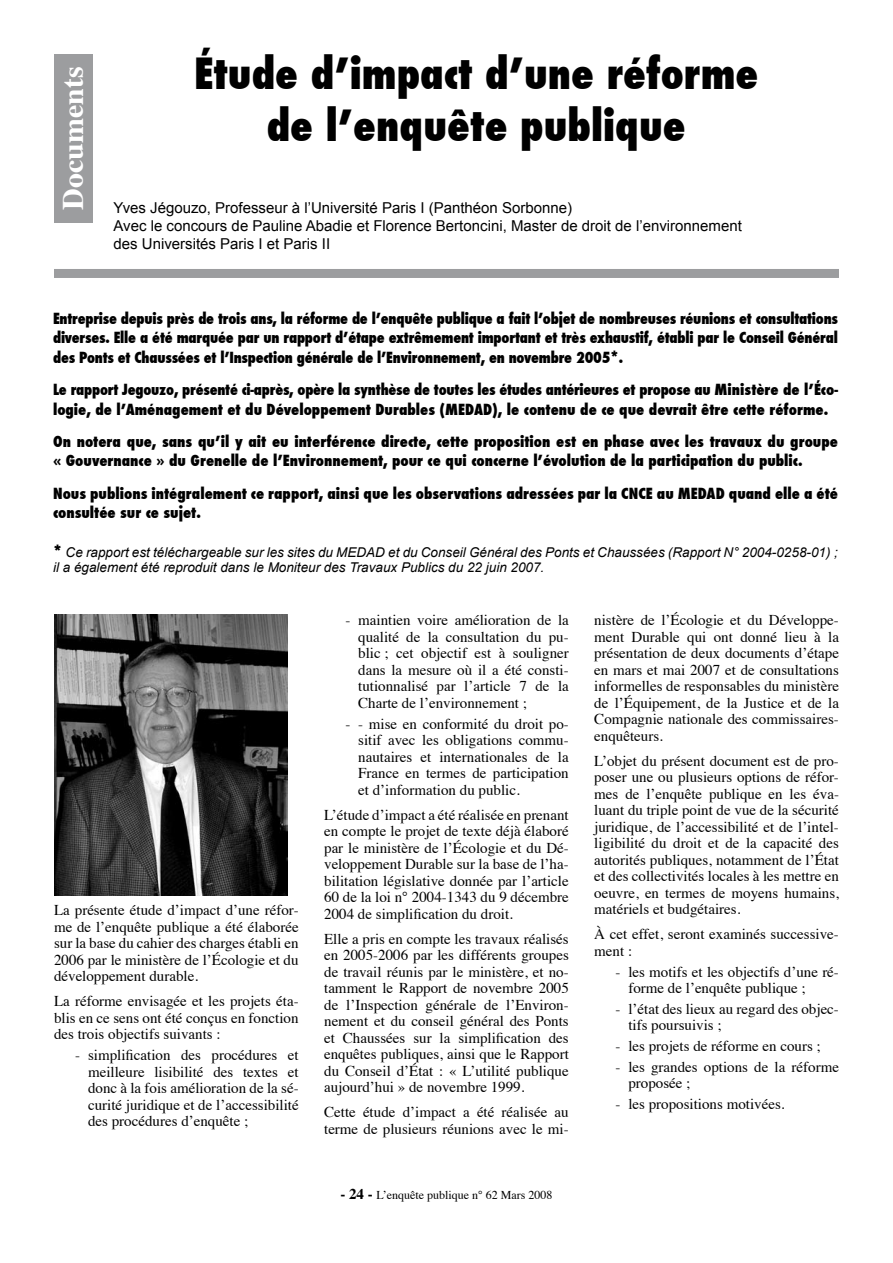
<style>
.page{position:relative;width:893px;height:1263px;background:#fff}
.page>*{position:absolute;margin:0;border:0;box-sizing:border-box;transform-origin:0 0}
.t1{font:800 condensed 42px/52.5px "Futura";color:#000;text-align:center}
.t2{font:700 30px "Times";color:#fff}
.t3{font:15px/16.5px "Times";color:#000;text-align:justify}
.t4{font:800 condensed 15px/19.5px "Futura";color:#000}
.t5{font:15px/18px "Arial";color:#000}
.t6{font:italic 13.5px/14.9px "Arial";color:#000}
.t7{font:12px "Times";color:#000}
.s1{font-family:"Futura";font-weight:800;font-style:normal;font-stretch:condensed;font-size:15px}
.s2{font-weight:700;font-size:15px}
</style>
<div class="page">
<div style="left:54px;top:269px;width:785px;height:9px;background:#9c9d9f"></div>
<div style="left:54px;top:54px;width:38px;height:169px;background:#9c9d9f"></div>
<img style="left:54px;top:614px;width:233px;height:281px">
<h2 class="t2" style="left:44px;top:210px;width:145px;rotate:-90deg">Documents</h2>
<h1 class="t1" style="left:194px;top:47px;width:566px">Étude d’impact d’une réforme de l’enquête publique</h1>
<p class="t5" style="left:114px;top:199px;width:630px">Yves Jégouzo, Professeur à l’Université Paris I (Panthéon Sorbonne)<br>Avec le concours de Pauline Abadie et Florence Bertoncini, Master de droit de l’environnement des Universités Paris I et Paris II</p>
<p class="t4" style="left:53px;top:309px;width:786px;text-align:justify">Entreprise depuis près de trois ans, la réforme de l’enquête publique a fait l’objet de nombreuses réunions et consultations diverses. Elle a été marquée par un rapport d’étape extrêmement important et très exhaustif, établi par le Conseil Général des Ponts et Chaussées et l’Inspection générale de l’Environnement, en novembre 2005*.</p>
<p class="t4" style="left:53px;top:380px;width:786px">Le rapport Jegouzo, présenté ci-après, opère la synthèse de toutes les études antérieures et propose au Ministère de l’Éco&shy;logie, de l’Aménagement et du Développement Durables (MEDAD), le contenu de ce que devrait être cette réforme.</p>
<p class="t4" style="left:53px;top:432px;width:786px">On notera que, sans qu’il y ait eu interférence directe, cette proposition est en phase avec les travaux du groupe « Gouvernance » du Grenelle de l’Environnement, pour ce qui concerne l’évolution de la participation du public.</p>
<p class="t4" style="left:53px;top:483px;width:786px">Nous publions intégralement ce rapport, ainsi que les observations adressées par la CNCE au MEDAD quand elle a été consultée sur ce sujet.</p>
<p class="t6" style="left:53px;top:545px;width:786px"><span class="s1">*</span> Ce rapport est téléchargeable sur les sites du MEDAD et du Conseil Général des Ponts et Chaussées (Rapport N° 2004-0258-01) ; il a également été reproduit dans le Moniteur des Travaux Publics du 22 juin 2007.</p>
<p class="t3" style="left:54px;top:901px;width:246px">La présente étude d’impact d’une réfor&shy;me de l’enquête publique a été élaborée sur la base du cahier des charges établi en 2006 par le ministère de l’Écologie et du développement durable.</p>
<p class="t3" style="left:54px;top:992px;width:246px">La réforme envisagée et les projets éta&shy;blis en ce sens ont été conçus en fonction des trois objectifs suivants :</p>
<p class="t3" style="left:88px;top:1045px;width:212px;text-indent:-13px">- simplification des procédures et meilleure lisibilité des textes et donc à la fois amélioration de la sé&shy;curité juridique et de l’accessibilité des procédures d’enquête ;</p>
<p class="t3" style="left:358px;top:611px;width:212px;text-indent:-13px">- maintien voire amélioration de la qualité de la consultation du pu&shy;blic ; cet objectif est à souligner dans la mesure où il a été consti&shy;tutionnalisé par l’article 7 de la Charte de l’environnement ;</p>
<p class="t3" style="left:358px;top:714px;width:212px;text-indent:-13px">- - mise en conformité du droit po&shy;sitif avec les obligations commu&shy;nautaires et internationales de la France en termes de participation et d’information du public.</p>
<p class="t3" style="left:324px;top:805px;width:246px">L’étude d’impact a été réalisée en prenant en compte le projet de texte déjà élaboré par le ministère de l’Écologie et du Dé&shy;veloppement Durable sur la base de l’ha&shy;bilitation législative donnée par l’article 60 de la loi n° 2004-1343 du 9 décembre 2004 de simplification du droit.</p>
<p class="t3" style="left:324px;top:929px;width:246px">Elle a pris en compte les travaux réalisés en 2005-2006 par les différents groupes de travail réunis par le ministère, et no&shy;tamment le Rapport de novembre 2005 de l’Inspection générale de l’Environ&shy;nement et du conseil général des Ponts et Chaussées sur la simplification des enquêtes publiques, ainsi que le Rapport du Conseil d’État : « L’utilité publique aujourd’hui » de novembre 1999.</p>
<p class="t3" style="left:324px;top:1102px;width:246px">Cette étude d’impact a été réalisée au terme de plusieurs réunions avec le mi-</p>
<p class="t7" style="left:340px;top:1183px;width:214px"><span class="s2">- 24 -</span> L’enquête publique n° 62 Mars 2008</p>
<p class="t3" style="left:594px;top:611px;width:246px">nistère de l’Écologie et du Développe&shy;ment Durable qui ont donné lieu à la présentation de deux documents d’étape en mars et mai 2007 et de consultations informelles de responsables du ministère de l’Équipement, de la Justice et de la Compagnie nationale des commissaires&shy;enquêteurs.</p>
<p class="t3" style="left:594px;top:751px;width:246px">L’objet du présent document est de pro&shy;poser une ou plusieurs options de réfor&shy;mes de l’enquête publique en les éva&shy;luant du triple point de vue de la sécurité juridique, de l’accessibilité et de l’intel&shy;ligibilité du droit et de la capacité des autorités publiques, notamment de l’État et des collectivités locales à les mettre en oeuvre, en termes de moyens humains, matériels et budgétaires.</p>
<p class="t3" style="left:594px;top:925px;width:246px">À cet effet, seront examinés successive&shy;ment :</p>
<p class="t3" style="left:628px;top:962px;width:212px;text-indent:-13px">- les motifs et les objectifs d’une ré&shy;forme de l’enquête publique ;</p>
<p class="t3" style="left:628px;top:999px;width:212px;text-indent:-13px">- l’état des lieux au regard des objec&shy;tifs poursuivis ;</p>
<p class="t3" style="left:616px;top:1036px;width:207px">- les projets de réforme en cours ;</p>
<p class="t3" style="left:628px;top:1057px;width:212px;text-indent:-13px">- les grandes options de la réforme proposée ;</p>
<p class="t3" style="left:616px;top:1094px;width:171px">- les propositions motivées.</p>
</div>
